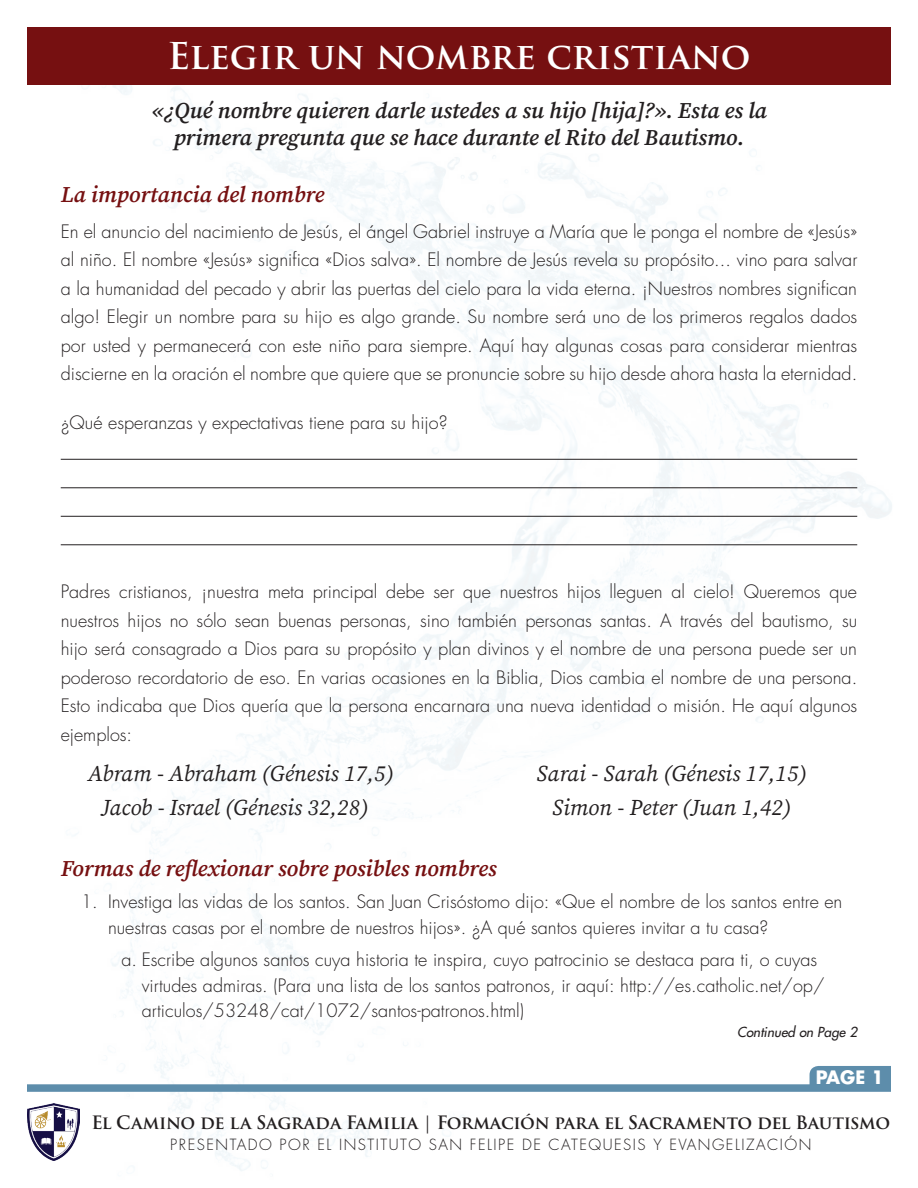
<style>
.page{position:relative;width:918px;height:1188px;background:#fff}
.page>*{position:absolute;margin:0;border:0;box-sizing:border-box;transform-origin:0 0}
.t1{font:700 36px "Trajan Pro";color:#fff}
.t2{font:italic 600 22.5px/27px "Source Serif Pro";color:#231f20;text-align:center}
.t3{font:italic 22.5px "Source Serif Pro";color:#231f20}
.t4{font:italic 600 22.5px "Source Serif Pro";color:#761011}
.t5{font:300 18px/28.5px "Futura Std";color:#231f20;text-align:justify}
.t6{font:600 18px "Trajan Pro 3";letter-spacing:-.02em;color:#231f20}
.t7{font:700 18px "Futura Std";color:#fff}
.t8{font:300 15px "Futura Std";letter-spacing:.1em;color:#231f20}
.t9{font:italic 500 13.5px "Futura Std";color:#231f20}
</style>
<div class="page">
<img style="left:60px;top:85px;width:832px;height:1086px">
<div style="left:27px;top:1084px;width:864px;height:8px;background:#5d8dab"></div>
<svg style="left:810px;top:1066px;width:81px;height:18px"></svg>
<img style="left:27px;top:1103px;width:52px;height:58px">
<div style="left:27px;top:27px;width:864px;height:58px;background:#761011"></div>
<hr style="left:61px;top:459px;width:796px;height:1px;background:#231f20">
<hr style="left:61px;top:487px;width:796px;height:1px;background:#231f20">
<hr style="left:61px;top:516px;width:796px;height:1px;background:#231f20">
<hr style="left:61px;top:544px;width:796px;height:1px;background:#231f20">
<h1 class="t1" style="left:167px;top:34px;width:585px">Elegir un nombre cristiano</h1>
<p class="t2" style="left:151px;top:98px;width:617px">«¿Qué nombre quieren darle ustedes a su hijo [hija]?». Esta es la primera pregunta que se hace durante el Rito del Bautismo.</p>
<p class="t4" style="left:61px;top:182px;width:265px">La importancia del nombre</p>
<p class="t5" style="left:61px;top:217px;width:798px">En el anuncio del nacimiento de Jesús, el ángel Gabriel instruye a María que le ponga el nombre de «Jesús» al niño. El nombre «Jesús» significa «Dios salva». El nombre de Jesús revela su propósito... vino para salvar a la humanidad del pecado y abrir las puertas del cielo para la vida eterna. ¡Nuestros nombres significan algo! Elegir un nombre para su hijo es algo grande. Su nombre será uno de los primeros regalos dados por usted y permanecerá con este niño para siempre. Aquí hay algunas cosas para considerar mientras discierne en la oración el nombre que quiere que se pronuncie sobre su hijo desde ahora hasta la eternidad.</p>
<p class="t5" style="left:61px;top:409px;width:388px">¿Qué esperanzas y expectativas tiene para su hijo?</p>
<p class="t5" style="left:61px;top:578px;width:798px">Padres cristianos, ¡nuestra meta principal debe ser que nuestros hijos lleguen al cielo! Queremos que nuestros hijos no sólo sean buenas personas, sino también personas santas. A través del bautismo, su hijo será consagrado a Dios para su propósito y plan divinos y el nombre de una persona puede ser un poderoso recordatorio de eso. En varias ocasiones en la Biblia, Dios cambia el nombre de una persona.<br>Esto indicaba que Dios quería que la persona encarnara una nueva identidad o misión. He aquí algunos ejemplos:</p>
<p class="t3" style="left:88px;top:760px;width:307px">Abram - Abraham (Génesis 17,5)</p>
<p class="t3" style="left:537px;top:760px;width:272px">Sarai - Sarah (Génesis 17,15)</p>
<p class="t3" style="left:101px;top:794px;width:269px">Jacob - Israel (Génesis 32,28)</p>
<p class="t3" style="left:552px;top:794px;width:240px">Simon - Peter (Juan 1,42)</p>
<p class="t4" style="left:61px;top:855px;width:437px">Formas de reflexionar sobre posibles nombres</p>
<p class="t5" style="left:108px;top:889px;width:736px;line-height:25.5px;text-indent:-27px">1. Investiga las vidas de los santos. San Juan Crisóstomo dijo: «Que el nombre de los santos entre en nuestras casas por el nombre de nuestros hijos». ¿A qué santos quieres invitar a tu casa?</p>
<p class="t5" style="left:142px;top:947px;width:684px;line-height:25.5px;text-align:left;text-indent:-20px">a. Escribe algunos santos cuya historia te inspira, cuyo patrocinio se destaca para ti, o cuyas virtudes admiras. (Para una lista de los santos patronos, ir aquí: http://es.catholic.net/op/ articulos/53248/cat/1072/santos-patronos.html)</p>
<p class="t9" style="left:737px;top:1024px;width:122px">Continued on Page 2</p>
<p class="t7" style="left:816px;top:1066px;width:70px">PAGE 1</p>
<p class="t6" style="left:92px;top:1109px;width:800px">El Camino de la Sagrada Familia | FormaciÓn para el Sacramento del Bautismo</p>
<p class="t8" style="left:170px;top:1135px;width:643px">PRESENTADO POR EL INSTITUTO SAN FELIPE DE CATEQUESIS Y EVANGELIZACIÓN</p>
</div>
